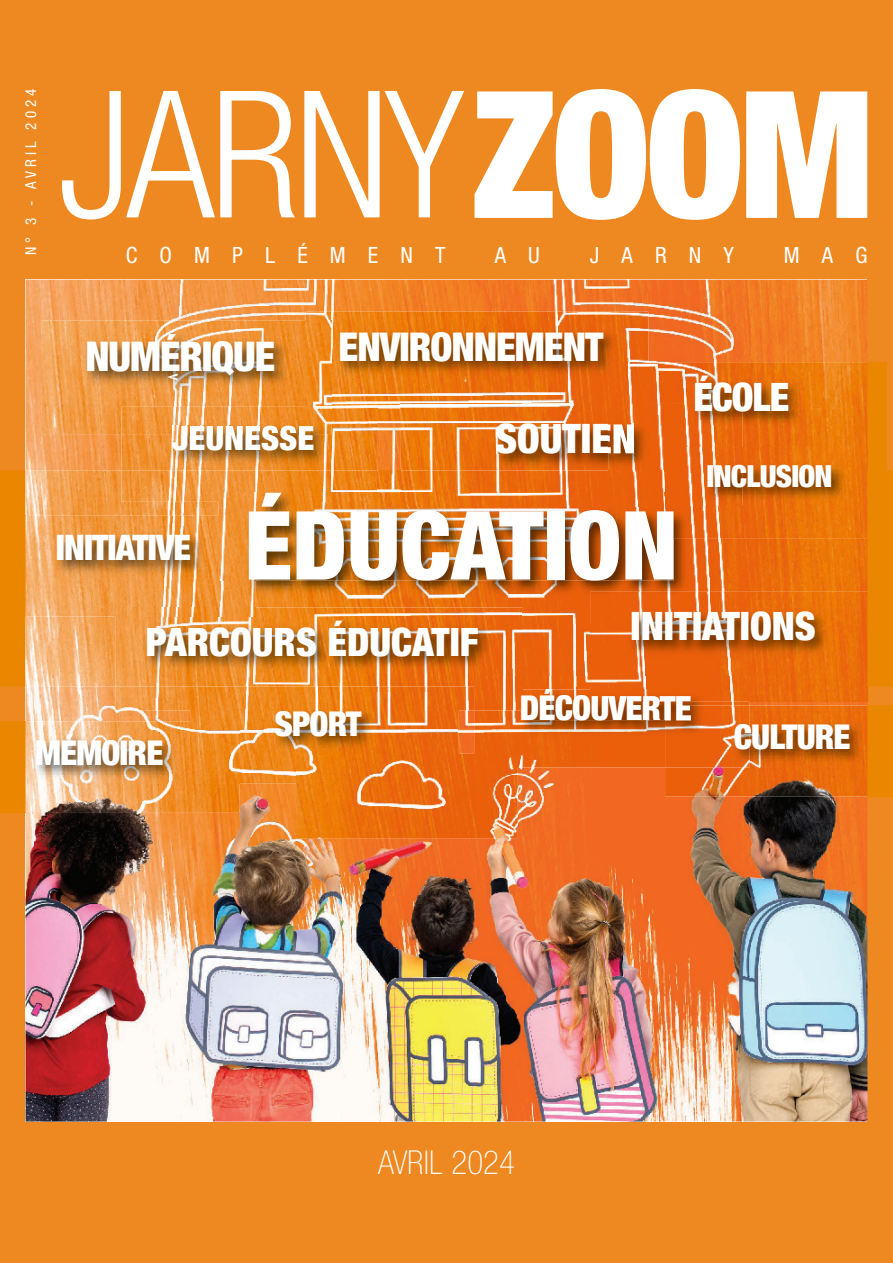
<style>
.page{position:relative;width:893px;height:1263px;background:#ee8922}
.page>*{position:absolute;margin:0;border:0;box-sizing:border-box;transform-origin:0 0}
.t1{font:300 condensed 177px "Helvetica Neue";letter-spacing:-.025em;color:#fff}
.t2{font:900 condensed 95.4px "Helvetica Neue";color:#fff}
.t3{font:900 condensed 40.8px "Helvetica Neue";letter-spacing:-.025em;color:#fff}
.t4{font:40.8px "Lucida Grande";color:#fff}
.t5{font:900 condensed 40.5px "Helvetica Neue";color:#fff}
.t6{font:900 condensed 39.45px "Helvetica Neue";letter-spacing:-.025em;color:#fff}
.t7{font:900 condensed 39px "Helvetica Neue";color:#fff}
.t8{font:900 condensed 35.1px "Helvetica Neue";letter-spacing:-.025em;color:#fff}
.t9{font:900 condensed 34.2px "Helvetica Neue";letter-spacing:-.025em;color:#fff}
.t10{font:900 condensed 33.75px "Helvetica Neue";color:#fff}
.t11{font:100 condensed 33px "Helvetica Neue";color:#fff}
.t12{font:900 condensed 30.3px "Helvetica Neue";letter-spacing:-.025em;color:#fff}
.t13{font:condensed 22.5px "Helvetica Neue";letter-spacing:.985em;color:#fff}
.t14{font:condensed 15px "Helvetica Neue";letter-spacing:.27em;color:#fff}
.s1{font-weight:900}
</style>
<div class="page">
<img style="left:26px;top:280px;width:841px;height:841px">
<div style="left:867px;top:470px;width:26px;height:216px;background:#eb8600"></div>
<img style="left:377px;top:470px;width:288px;height:23px">
<img style="left:664px;top:538px;width:203px;height:54px">
<img style="left:256px;top:581px;width:408px;height:44px">
<img style="left:522px;top:625px;width:68px;height:61px">
<img style="left:0;top:470px;width:219px;height:216px">
<img style="left:219px;top:493px;width:454px;height:88px">
<img style="left:121px;top:423px;width:256px;height:79px">
<img style="left:219px;top:493px;width:158px;height:9px">
<img style="left:172px;top:434px;width:142px;height:17px">
<img style="left:115px;top:607px;width:407px;height:103px">
<img style="left:401px;top:423px;width:264px;height:47px">
<img style="left:401px;top:493px;width:264px;height:13px">
<img style="left:496px;top:424px;width:112px;height:30px">
<img style="left:296px;top:754px;width:222px;height:85px">
<img style="left:475px;top:686px;width:274px;height:81px">
<img style="left:475px;top:677px;width:47px;height:9px">
<img style="left:475px;top:754px;width:43px;height:13px">
<img style="left:521px;top:689px;width:170px;height:32px">
<svg style="left:521px;top:689px;width:1px;height:21px"></svg>
<img style="left:191px;top:692px;width:267px;height:91px">
<img style="left:296px;top:754px;width:162px;height:29px">
<img style="left:665px;top:706px;width:228px;height:90px">
<img style="left:665px;top:706px;width:84px;height:61px">
<img style="left:665px;top:706px;width:26px;height:15px">
<img style="left:0;top:721px;width:239px;height:91px">
<img style="left:191px;top:721px;width:48px;height:62px">
<img style="left:590px;top:592px;width:278px;height:109px">
<img style="left:590px;top:677px;width:159px;height:9px">
<img style="left:590px;top:689px;width:101px;height:12px">
<img style="left:306px;top:312px;width:342px;height:111px">
<img style="left:331px;top:407px;width:46px;height:16px">
<img style="left:648px;top:362px;width:238px;height:85px">
<img style="left:608px;top:470px;width:57px;height:2px">
<img style="left:608px;top:424px;width:26px;height:30px">
<img style="left:608px;top:362px;width:40px;height:61px">
<img style="left:42px;top:320px;width:264px;height:114px">
<img style="left:121px;top:407px;width:210px;height:27px">
<img style="left:172px;top:426px;width:142px;height:8px">
<img style="left:306px;top:320px;width:25px;height:103px">
<img style="left:867px;top:472px;width:20px;height:66px">
<img style="left:673px;top:472px;width:194px;height:66px">
<img style="left:665px;top:506px;width:8px;height:32px">
<img style="left:665px;top:472px;width:77px;height:34px">
<svg style="left:665px;top:493px;width:8px;height:13px"></svg>
<img style="left:665px;top:447px;width:202px;height:25px">
<svg style="left:867px;top:447px;width:20px;height:25px"></svg>
<img style="left:4px;top:516px;width:252px;height:100px">
<img style="left:219px;top:516px;width:37px;height:65px">
<img style="left:115px;top:607px;width:141px;height:9px">
<p class="t14" style="left:22px;top:255px;width:168px;rotate:-90deg">N° 3 - AVRIL 2024</p>
<h1 class="t1" style="left:59px;top:53px;width:817px">JARNY<span class="s1">ZOOM</span></h1>
<p class="t13" style="left:126px;top:242px;width:321px">COMPLÉMENT</p>
<p class="t13" style="left:495px;top:242px;width:47px">A U</p>
<p class="t13" style="left:590px;top:242px;width:146px">JARNY</p>
<p class="t13" style="left:784px;top:242px;width:85px">MAG</p>
<p class="t3" style="left:85px;top:323px;width:191px">NUMÉRIQUE</p>
<p class="t4" style="left:161px;top:332px;width:18px">֤</p>
<p class="t10" style="left:172px;top:410px;width:144px">JEUNESSE</p>
<p class="t6" style="left:339px;top:314px;width:266px">ENVIRONNEMENT</p>
<p class="t5" style="left:495px;top:406px;width:142px">SOUTIEN</p>
<p class="t8" style="left:56px;top:519px;width:136px">INITIATIVE</p>
<h2 class="t2" style="left:245px;top:467px;width:435px">ÉDUCATION</h2>
<p class="t7" style="left:693px;top:365px;width:97px">ÉCOLE</p>
<p class="t12" style="left:707px;top:451px;width:127px">INCLUSION</p>
<p class="t7" style="left:146px;top:610px;width:334px">PARCOURS ÉDUCATIF</p>
<p class="t7" style="left:631px;top:594px;width:187px">INITIATIONS</p>
<p class="t9" style="left:35px;top:725px;width:130px">MÉMOIRE</p>
<p class="t9" style="left:275px;top:696px;width:88px">SPORT</p>
<p class="t9" style="left:520px;top:680px;width:173px">DÉCOUVERTE</p>
<p class="t9" style="left:734px;top:709px;width:118px">CULTURE</p>
<p class="t11" style="left:378px;top:1144px;width:138px">AVRIL 2024</p>
</div>
